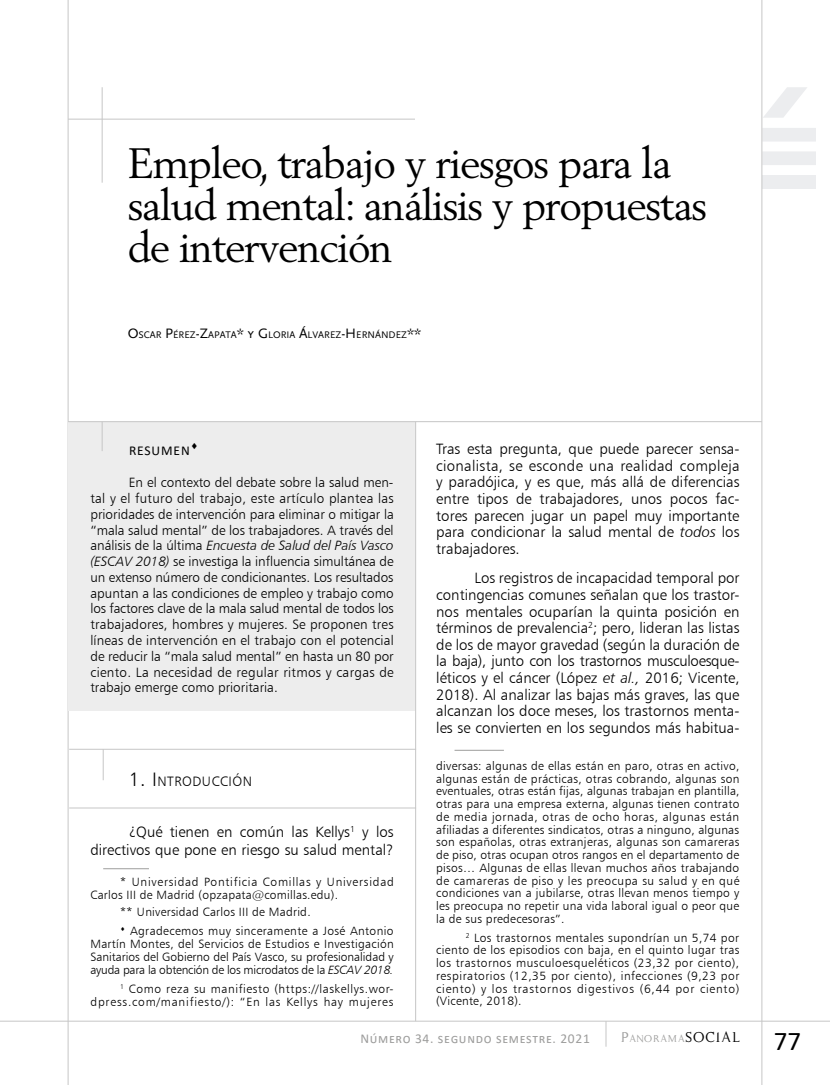
<style>
.page{position:relative;width:830px;height:1085px;background:#fff}
.page>*{position:absolute;margin:0;border:0;box-sizing:border-box;transform-origin:0 0}
.t1{font:42px/42px "Berling";letter-spacing:-.03em;color:#000}
.t2{font:27px "Calibri";color:#000}
.t3{font:15px/16.6px "Humanist 777 BT Light B";color:#000;text-align:justify}
.t4{font:13.65px "Humanist 777 BT Light B";letter-spacing:.035em;color:#000}
.t5{font:13.5px/15.8px "Humanist 777 BT Light B";color:#000;text-align:justify}
.t6{font:13.5px "Humanist 777 BT Light Italic B";color:#000}
.t7{font:13.5px "Calibri";letter-spacing:.05em;color:#9d9d9c}
.t8{font:13.5px "Calibri";letter-spacing:.065em;color:#000}
.t9{font:12px/12.8px "Humanist 777 BT Light B";letter-spacing:.03em;color:#000;text-align:justify}
.t10{font:12px/12.9px "Humanist 777 BT Light B";letter-spacing:.06em;color:#000}
.t11{font:11.55px "Kopy Katt Kut";letter-spacing:.07em;color:#9d9d9c}
.t12{font:10.05px "Scala Sans Caps";color:#000}
.s1{font-size:14.25px}
.s2{font-family:"Humanist 777 BT Light B"}
.s3{font-family:"Humanist 777 BT Light Italic B"}
.s4{font-size:19.5px}
.s5{font-size:16.5px}
.s6{font-size:16.5px;color:#000}
</style>
<div class="page">
<svg style="left:762px;top:87px;width:45px;height:31px"></svg>
<div style="left:762px;top:128px;width:53px;height:13px;background:#ecedef"></div>
<div style="left:762px;top:151px;width:53px;height:14px;background:#ecedef"></div>
<div style="left:762px;top:175px;width:53px;height:14px;background:#ecedef"></div>
<hr style="left:68px;top:119px;width:347px;height:1px;background:#c6c6c6">
<hr style="left:102px;top:87px;width:1px;height:96px;background:#c6c6c6">
<hr style="left:0;top:1020px;width:829px;height:1px;background:#c6c6c6">
<hr style="left:761px;top:0;width:1px;height:1084px;background:#c6c6c6">
<hr style="left:68px;top:0;width:1px;height:1084px;background:#c6c6c6">
<svg style="left:605px;top:1020px;width:1px;height:26px"></svg>
<div style="left:68px;top:421px;width:347px;height:289px;background:#ededed"></div>
<hr style="left:68px;top:421px;width:693px;height:1px;background:#c6c6c6">
<hr style="left:102px;top:421px;width:1px;height:30px;background:#c6c6c6">
<hr style="left:103px;top:868px;width:46px;height:1px;background:#9d9d9c">
<hr style="left:415px;top:421px;width:1px;height:599px;background:#c6c6c6">
<hr style="left:103px;top:749px;width:1px;height:31px;background:#c6c6c6">
<hr style="left:69px;top:748px;width:347px;height:1px;background:#c6c6c6">
<hr style="left:69px;top:807px;width:347px;height:1px;background:#c6c6c6">
<hr style="left:454px;top:749px;width:49px;height:1px;background:#9d9d9c">
<h1 class="t1" style="left:128px;top:142px;width:580px">Empleo, trabajo y riesgos para la salud mental: análisis y propuestas de intervención</h1>
<p class="t12" style="left:128px;top:329px;width:295px"><span class="s1">O</span>SCAR <span class="s1">P</span>ÉREZ<span class="s1">-Z</span>APATA<span class="s1">*</span> <span class="s1">y</span> <span class="s1">G</span> LORIA <span class="s1">Á</span>LVAREZ<span class="s1">-H</span> ERNÁNDEZ<span class="s1">**</span></p>
<p class="t8" style="left:129px;top:441px;width:71px">RESUMEN♦</p>
<p class="t5" style="left:90px;top:474px;width:305px;text-indent:38px">En el contexto del debate sobre la salud men&shy;tal y el futuro del trabajo, este artículo plantea las prioridades de intervención para eliminar o mitigar la “mala salud mental” de los trabajadores. A través del</p>
<p class="t6" style="left:90px;top:537px;width:304px"><span class="s2">análisis de la última</span> Encuesta de Salud del País Vasco</p>
<p class="t5" style="left:90px;top:553px;width:305px"><span class="s3">(ESCAV 2018)</span> se investiga la influencia simultánea de un extenso número de condicionantes. Los resultados apuntan a las condiciones de empleo y trabajo como los factores clave de la mala salud mental de todos los trabajadores, hombres y mujeres. Se proponen tres líneas de intervención en el trabajo con el potencial de reducir la “mala salud mental” en hasta un 80 por ciento. La necesidad de regular ritmos y cargas de trabajo emerge como prioritaria.</p>
<p class="t4" style="left:129px;top:772px;width:125px"><span class="s4">1. I</span> NTRODUCCIÓN</p>
<p class="t3" style="left:90px;top:823px;width:304px;line-height:17.2px;text-align:right">¿Qué tienen en común las Kellys<sup>1</sup> y los directivos que pone en riesgo su salud mental?</p>
<p class="t10" style="left:90px;top:875px;width:305px;text-indent:30px">* Universidad Pontificia Comillas y Universidad<br>Carlos III de Madrid (opzapata@comillas.edu).</p>
<p class="t9" style="left:120px;top:902px;width:275px;line-height:18.9px">** Universidad Carlos III de Madrid.<br>♦ Agradecemos muy sinceramente a José Antonio</p>
<p class="t9" style="left:90px;top:937px;width:305px">Martín Montes, del Servicios de Estudios e Investigación Sanitarios del Gobierno del País Vasco, su profesionalidad y ayuda para la obtención de los microdatos de la <span class="s3">ESCAV 2018.</span></p>
<p class="t10" style="left:90px;top:981px;width:304px;text-align:right"><sup>1</sup> Como reza su manifiesto (https://laskellys.wor&shy;dpress.com/manifiesto/): “En las Kellys hay mujeres</p>
<p class="t3" style="left:436px;top:440px;width:304px">Tras esta pregunta, que puede parecer sensa&shy;cionalista, se esconde una realidad compleja y paradójica, y es que, más allá de diferencias entre tipos de trabajadores, unos pocos fac&shy;tores parecen jugar un papel muy importante para condicionar la salud mental de <span class="s3">todos</span> los trabajadores.</p>
<p class="t3" style="left:436px;top:569px;width:305px;text-indent:38px">Los registros de incapacidad temporal por contingencias comunes señalan que los trastor&shy;nos mentales ocuparían la quinta posición en términos de prevalencia<sup>2</sup>; pero, lideran las listas de los de mayor gravedad (según la duración de la baja), junto con los trastornos musculoesque&shy;léticos y el cáncer (López <span class="s3">et al.,</span> 2016; Vicente, 2018). Al analizar las bajas más graves, las que alcanzan los doce meses, los trastornos menta&shy;les se convierten en los segundos más habitua-</p>
<p class="t9" style="left:436px;top:759px;width:305px">diversas: algunas de ellas están en paro, otras en activo, algunas están de prácticas, otras cobrando, algunas son eventuales, otras están fijas, algunas trabajan en plantilla, otras para una empresa externa, algunas tienen contrato de media jornada, otras de ocho horas, algunas están afiliadas a diferentes sindicatos, otras a ninguno, algunas son españolas, otras extranjeras, algunas son camareras de piso, otras ocupan otros rangos en el departamento de pisos… Algunas de ellas llevan muchos años trabajando de camareras de piso y les preocupa su salud y en qué condiciones van a jubilarse, otras llevan menos tiempo y les preocupa no repetir una vida laboral igual o peor que la de sus predecesoras”.</p>
<p class="t9" style="left:436px;top:930px;width:305px;text-indent:30px"><sup>2</sup> Los trastornos mentales supondrían un 5,74 por ciento de los episodios con baja, en el quinto lugar tras los trastornos musculoesqueléticos (23,32 por ciento), respiratorios (12,35 por ciento), infecciones (9,23 por ciento) y los trastornos digestivos (6,44 por ciento) (Vicente, 2018).</p>
<p class="t11" style="left:620px;top:1030px;width:120px"><span class="s5">P</span>ANORAMA<span class="s6">SOCIAL</span></p>
<p class="t7" style="left:360px;top:1029px;width:231px">Número 34. segundo semestre. 2021</p>
<h2 class="t2" style="left:773px;top:1021px;width:29px">77</h2>
</div>
